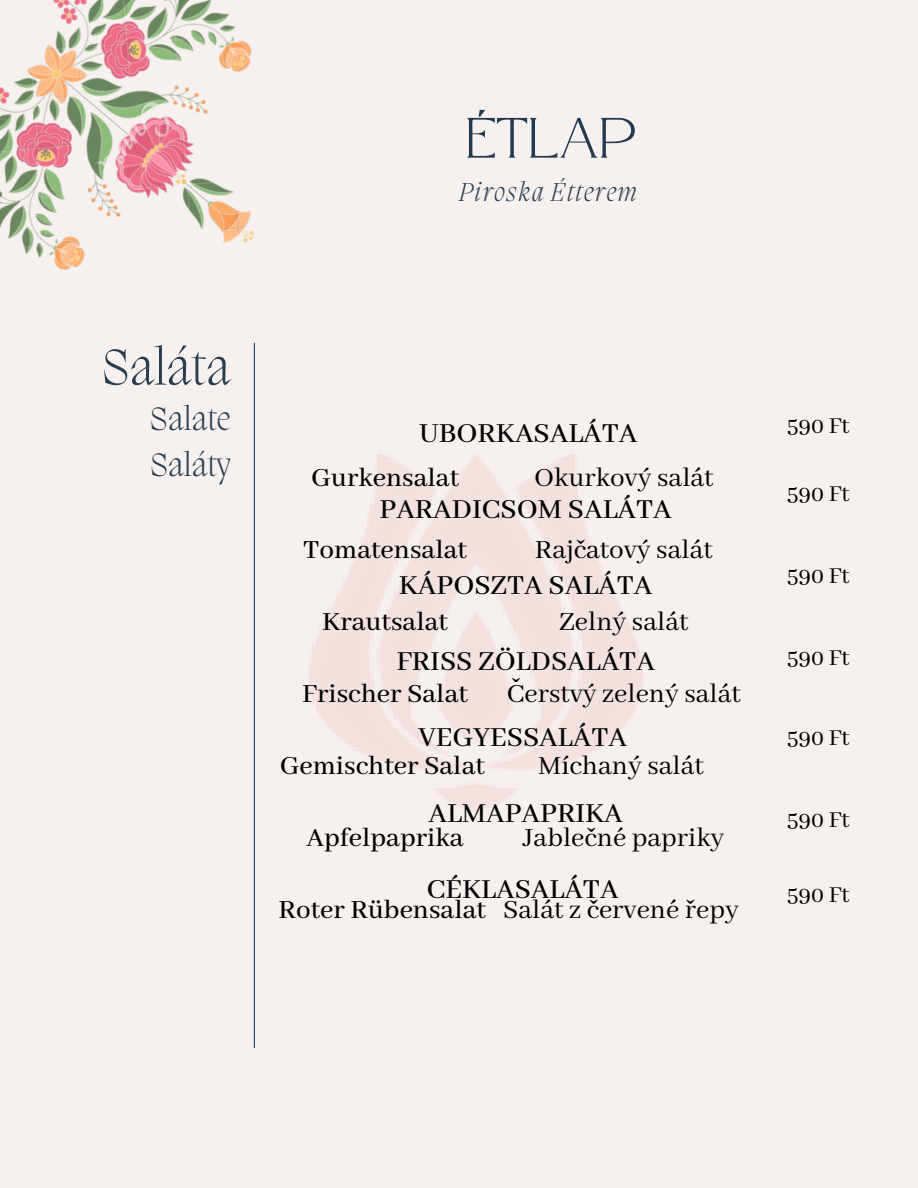
<style>
.page{position:relative;width:918px;height:1188px;background:#f6f0ee}
.page>*{position:absolute;margin:0;border:0;box-sizing:border-box;transform-origin:0 0}
.t1{font:56.7px "Atteron";color:#213a51}
.t2{font:200 52.2px "Migra";color:#273d50}
.t3{font:200 33.45px "Migra";color:#273d50}
.t4{font:500 30.75px "Abhaya Libre";color:#000}
.t5{font:29.25px "Abhaya Libre";color:#000}
.t6{font:500 29.25px "Abhaya Libre";color:#000}
.t7{font:italic 200 26.55px "Migra";letter-spacing:.06em;color:#273d50}
.t8{font:25.35px "Abhaya Libre";color:#000}
</style>
<div class="page">
<hr style="left:254px;top:343px;width:1px;height:705px;background:#19456b">
<img style="left:0;top:0;width:255px;height:371px">
<p class="t1" style="left:466px;top:105px;width:172px">ÉTLAP</p>
<p class="t7" style="left:459px;top:180px;width:179px">Piroska Étterem</p>
<p class="t2" style="left:102px;top:342px;width:131px">Saláta</p>
<p class="t3" style="left:150px;top:403px;width:82px">Salate</p>
<p class="t3" style="left:150px;top:449px;width:82px">Saláty</p>
<p class="t4" style="left:420px;top:416px;width:219px">UBORKASALÁTA</p>
<p class="t6" style="left:311px;top:462px;width:150px">Gurkensalat</p>
<p class="t5" style="left:534px;top:462px;width:181px">Okurkový salát</p>
<p class="t4" style="left:380px;top:492px;width:294px">PARADICSOM SALÁTA</p>
<p class="t6" style="left:303px;top:534px;width:165px">Tomatensalat</p>
<p class="t5" style="left:535px;top:534px;width:179px">Rajčatový salát</p>
<p class="t4" style="left:399px;top:568px;width:255px">KÁPOSZTA SALÁTA</p>
<p class="t6" style="left:322px;top:606px;width:127px">Krautsalat</p>
<p class="t5" style="left:559px;top:606px;width:131px">Zelný salát</p>
<p class="t4" style="left:396px;top:644px;width:260px">FRISS ZÖLDSALÁTA</p>
<p class="t6" style="left:302px;top:678px;width:167px">Frischer Salat</p>
<p class="t5" style="left:507px;top:678px;width:236px">Čerstvý zelený salát</p>
<p class="t4" style="left:419px;top:720px;width:210px">VEGYESSALÁTA</p>
<p class="t6" style="left:280px;top:750px;width:207px">Gemischter Salat</p>
<p class="t5" style="left:538px;top:750px;width:167px">Míchaný salát</p>
<p class="t4" style="left:428px;top:796px;width:196px">ALMAPAPRIKA</p>
<p class="t6" style="left:307px;top:822px;width:158px">Apfelpaprika</p>
<p class="t5" style="left:523px;top:822px;width:203px">Jablečné papriky</p>
<p class="t4" style="left:427px;top:872px;width:193px">CÉKLASALÁTA</p>
<p class="t5" style="left:503px;top:894px;width:237px">Salát z červené řepy</p>
<p class="t6" style="left:279px;top:894px;width:209px">Roter Rübensalat</p>
<p class="t8" style="left:787px;top:412px;width:64px">590 Ft</p>
<p class="t8" style="left:787px;top:480px;width:64px">590 Ft</p>
<p class="t8" style="left:787px;top:561px;width:64px">590 Ft</p>
<p class="t8" style="left:787px;top:644px;width:64px">590 Ft</p>
<p class="t8" style="left:787px;top:724px;width:64px">590 Ft</p>
<p class="t8" style="left:787px;top:805px;width:64px">590 Ft</p>
<p class="t8" style="left:787px;top:880px;width:64px">590 Ft</p>
</div>
